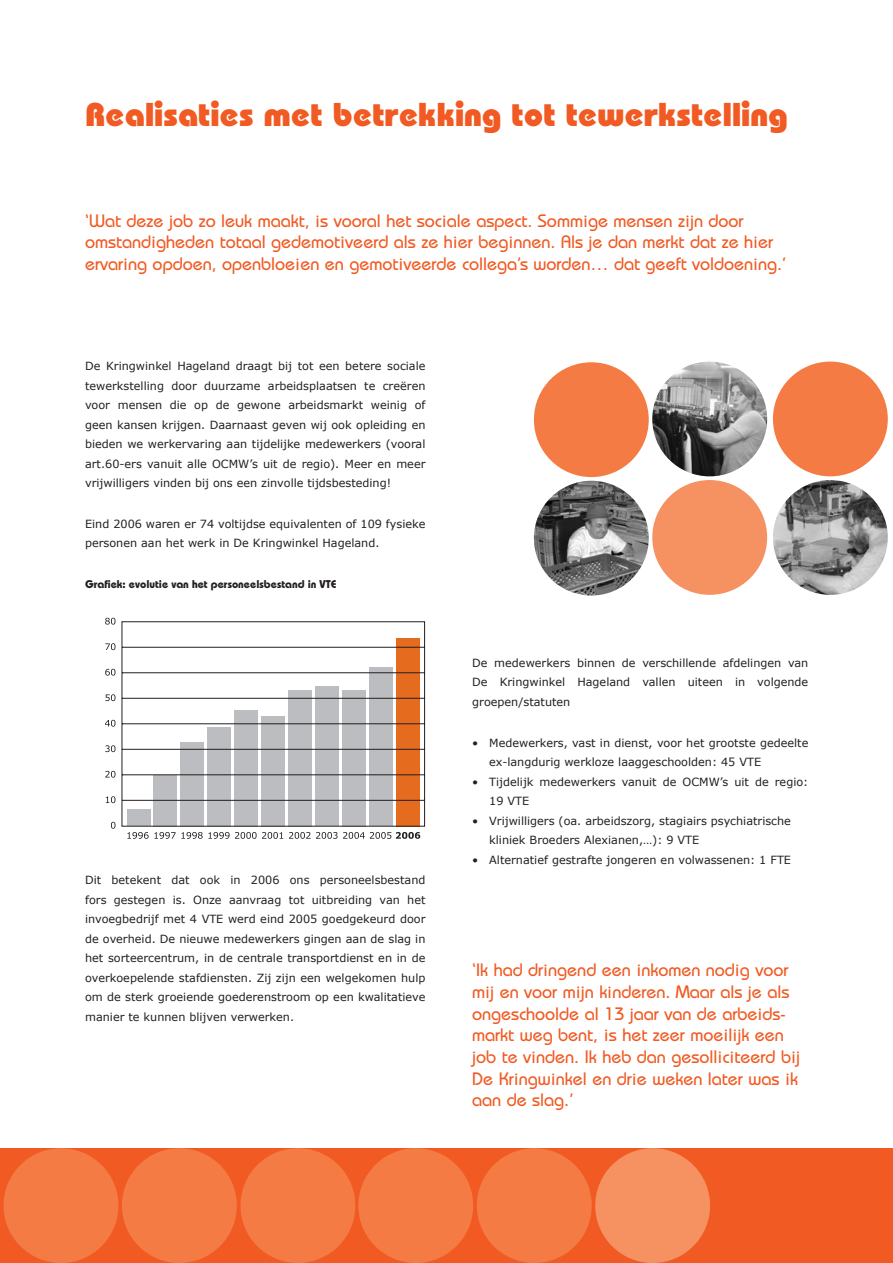
<style>
.page{position:relative;width:893px;height:1263px;background:#fff}
.page>*{position:absolute;margin:0;border:0;box-sizing:border-box;transform-origin:0 0}
.t1{font:800 33px "Bauhaus";color:#f15a22}
.t2{font:500 18px/21.8px "Bauhaus";color:#f15a22}
.t3{font:11.25px/19.5px "Verdana";color:#231f20}
.t4{font:700 11.25px "Bauhaus";color:#231f20}
</style>
<div class="page">
<div style="left:0;top:1148px;width:892px;height:115px;background:#f15a22"></div>
<div style="left:240px;top:1148px;width:115px;height:115px;background:#f47c44;border-radius:50%"></div>
<div style="left:122px;top:1148px;width:115px;height:115px;background:#f47c44;border-radius:50%"></div>
<div style="left:4px;top:1148px;width:114px;height:115px;background:#f47c44;border-radius:50%"></div>
<div style="left:595px;top:1148px;width:115px;height:115px;background:#f69262;border-radius:50%"></div>
<div style="left:477px;top:1148px;width:114px;height:115px;background:#f47c44;border-radius:50%"></div>
<div style="left:358px;top:1148px;width:115px;height:115px;background:#f47c44;border-radius:50%"></div>
<div style="left:773px;top:362px;width:114px;height:114px;background:#f47c44;border-radius:50%"></div>
<img style="left:773px;top:480px;width:114px;height:115px;border-radius:50%">
<img style="left:652px;top:362px;width:115px;height:114px;border-radius:50%">
<div style="left:652px;top:480px;width:115px;height:115px;background:#f69262;border-radius:50%"></div>
<div style="left:534px;top:362px;width:114px;height:115px;background:#f47c44;border-radius:50%"></div>
<img style="left:534px;top:481px;width:114px;height:115px;border-radius:50%">
<svg style="left:111px;top:822px;width:4px;height:7px"></svg>
<svg style="left:106px;top:796px;width:9px;height:7px"></svg>
<svg style="left:105px;top:771px;width:10px;height:7px"></svg>
<svg style="left:105px;top:745px;width:10px;height:7px"></svg>
<svg style="left:105px;top:720px;width:10px;height:7px"></svg>
<svg style="left:105px;top:694px;width:10px;height:7px"></svg>
<svg style="left:105px;top:669px;width:10px;height:7px"></svg>
<svg style="left:105px;top:643px;width:10px;height:7px"></svg>
<svg style="left:105px;top:618px;width:10px;height:7px"></svg>
<svg style="left:181px;top:832px;width:48px;height:7px"></svg>
<svg style="left:235px;top:832px;width:21px;height:7px"></svg>
<svg style="left:262px;top:832px;width:21px;height:7px"></svg>
<svg style="left:289px;top:832px;width:21px;height:7px"></svg>
<svg style="left:316px;top:832px;width:21px;height:7px"></svg>
<svg style="left:127px;top:832px;width:48px;height:7px"></svg>
<svg style="left:121px;top:621px;width:304px;height:206px"></svg>
<svg style="left:343px;top:832px;width:77px;height:7px"></svg>
<h1 class="t1" style="left:85px;top:103px;width:704px">Realisaties met betrekking tot tewerkstelling</h1>
<p class="t2" style="left:85px;top:211px;width:702px">‘Wat deze job zo leuk maakt, is vooral het sociale aspect. Sommige mensen zijn door omstandigheden totaal gedemotiveerd als ze hier beginnen. Als je dan merkt dat ze hier ervaring opdoen, openbloeien en gemotiveerde collega’s worden… dat geeft voldoening.’</p>
<p class="t3" style="left:85px;top:356px;width:342px;text-align:justify">De Kringwinkel Hageland draagt bij tot een betere sociale tewerkstelling door duurzame arbeidsplaatsen te creëren voor mensen die op de gewone arbeidsmarkt weinig of geen kansen krijgen. Daarnaast geven wij ook opleiding en bieden we werkervaring aan tijdelijke medewerkers (vooral art.60-ers vanuit alle OCMW’s uit de regio). Meer en meer vrijwilligers vinden bij ons een zinvolle tijdsbesteding!</p>
<p class="t3" style="left:85px;top:514px;width:342px">Eind 2006 waren er 74 voltijdse equivalenten of 109 fysieke personen aan het werk in De Kringwinkel Hageland.</p>
<p class="t4" style="left:85px;top:580px;width:253px">Grafiek: evolutie van het personeelsbestand in VTE</p>
<p class="t3" style="left:85px;top:870px;width:342px;text-align:justify">Dit betekent dat ook in 2006 ons personeelsbestand fors gestegen is. Onze aanvraag tot uitbreiding van het invoegbedrijf met 4 VTE werd eind 2005 goedgekeurd door de overheid. De nieuwe medewerkers gingen aan de slag in het sorteercentrum, in de centrale transportdienst en in de overkoepelende stafdiensten. Zij zijn een welgekomen hulp om de sterk groeiende goederenstroom op een kwalitatieve manier te kunnen blijven verwerken.</p>
<p class="t3" style="left:472px;top:653px;width:337px;text-align:justify">De medewerkers binnen de verschillende afdelingen van De Kringwinkel Hageland vallen uiteen in volgende groepen/statuten</p>
<p class="t3" style="left:489px;top:733px;width:320px;text-indent:-17px">• Medewerkers, vast in dienst, voor het grootste gedeelte ex-langdurig werkloze laaggeschoolden: 45 VTE</p>
<p class="t3" style="left:489px;top:772px;width:320px;text-indent:-17px">• Tijdelijk medewerkers vanuit de OCMW’s uit de regio:<br>19 VTE</p>
<p class="t3" style="left:489px;top:810px;width:303px;text-indent:-17px">• Vrijwilligers (oa. arbeidszorg, stagiairs psychiatrische kliniek Broeders Alexianen,…): 9 VTE</p>
<p class="t3" style="left:472px;top:849px;width:320px">• Alternatief gestrafte jongeren en volwassenen: 1 FTE</p>
<p class="t2" style="left:472px;top:961px;width:329px">‘Ik had dringend een inkomen nodig voor mij en voor mijn kinderen. Maar als je als ongeschoolde al 13 jaar van de arbeids&shy;markt weg bent, is het zeer moeilijk een job te vinden. Ik heb dan gesolliciteerd bij De Kringwinkel en drie weken later was ik aan de slag.’</p>
</div>
